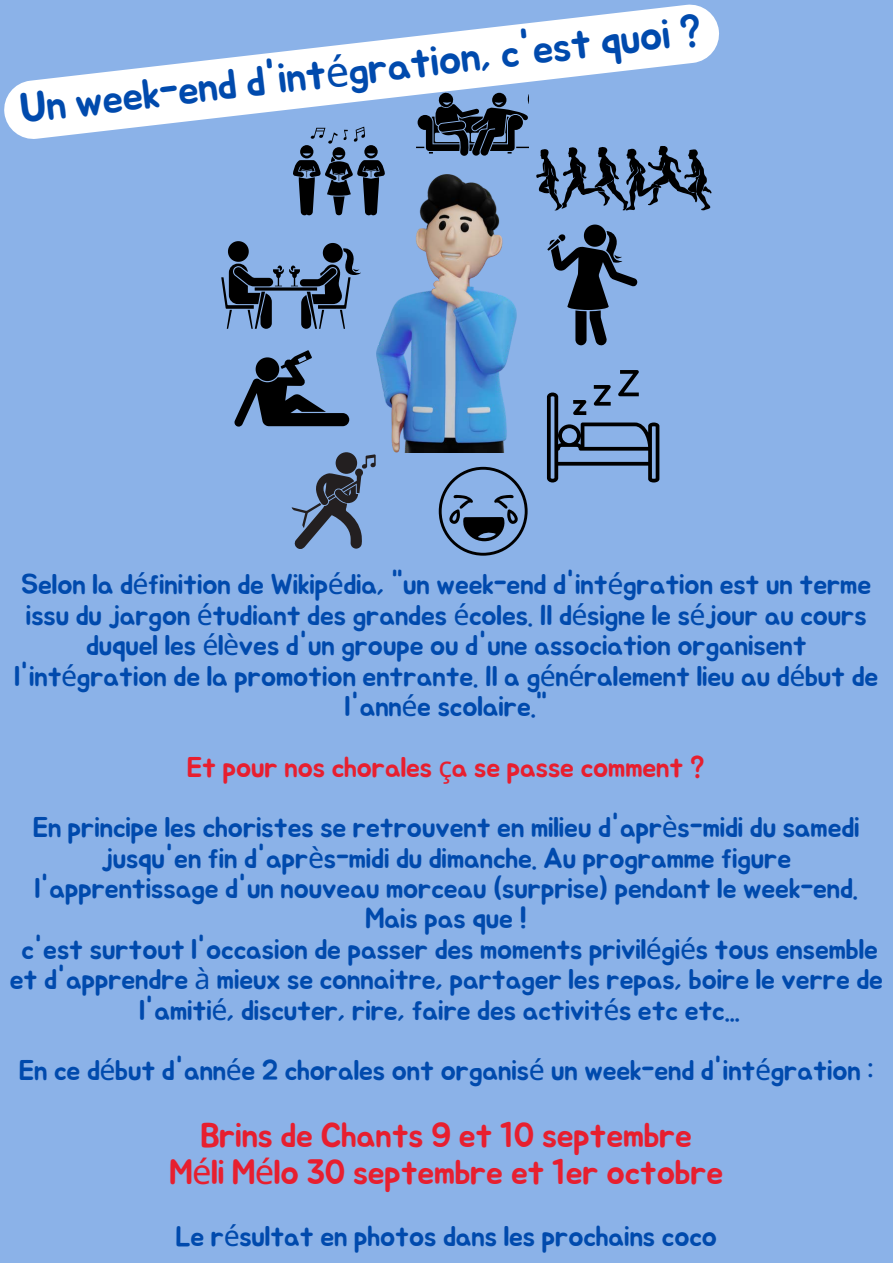
<style>
.page{position:relative;width:893px;height:1264px;background:#fff}
.page>*{position:absolute;margin:0;border:0;box-sizing:border-box;transform-origin:0 0}
.t1{font:42px "Jua";color:#004aad}
.t2{font:34.5px "Jua";letter-spacing:-.025em;color:#e71f2f}
.t3{font:28.5px/30.3px "Jua";letter-spacing:-.025em;color:#004aad;text-align:center}
.t4{font:28.5px "Jua";letter-spacing:-.025em;color:#e71f2f}
.s1{font-family:"Noto Sans"}
</style>
<div class="page">
<div style="left:0;top:0;width:892px;height:1262px;background:#8bb2e8"></div>
<img style="left:376px;top:174px;width:140px;height:278px">
<svg style="left:293px;top:142px;width:92px;height:73px"></svg>
<svg style="left:416px;top:142px;width:112px;height:14px"></svg>
<svg style="left:536px;top:145px;width:176px;height:66px"></svg>
<svg style="left:221px;top:241px;width:140px;height:88px"></svg>
<svg style="left:547px;top:224px;width:91px;height:122px"></svg>
<svg style="left:234px;top:350px;width:115px;height:76px"></svg>
<svg style="left:547px;top:370px;width:112px;height:112px"></svg>
<svg style="left:438px;top:467px;width:89px;height:88px"></svg>
<svg style="left:335px;top:452px;width:22px;height:22px"></svg>
<svg style="left:291px;top:454px;width:85px;height:95px"></svg>
<svg style="left:4px;top:4px;width:715px;height:138px"></svg>
<p class="t1" style="left:18px;top:92px;width:688px;rotate:-7deg">Un week-end d'int<span class="s1">é</span>gration, c'est quoi ?</p>
<p class="t3" style="left:14px;top:570px;width:866px">Selon la d<span class="s1">é</span>finition de Wikip<span class="s1">é</span>dia, "un week-end d'int<span class="s1">é</span>gration est un terme issu du jargon <span class="s1">é</span>tudiant des grandes <span class="s1">é</span>coles. Il d<span class="s1">é</span>signe le s<span class="s1">é</span>jour au cours duquel les <span class="s1">é</span>l<span class="s1">è</span>ves d'un groupe ou d'une association organisent l'int<span class="s1">é</span>gration de la promotion entrante. Il a g<span class="s1">é</span>n<span class="s1">é</span>ralement lieu au d<span class="s1">é</span>but de l'ann<span class="s1">é</span>e scolaire."</p>
<p class="t4" style="left:187px;top:753px;width:520px">Et pour nos chorales <span class="s1">ç</span>a se passe comment ?</p>
<p class="t3" style="left:33px;top:813px;width:828px">En principe les choristes se retrouvent en milieu d'apr<span class="s1">è</span>s-midi du samedi jusqu'en fin d'apr<span class="s1">è</span>s-midi du dimanche. Au programme figure l'apprentissage d'un nouveau morceau (surprise) pendant le week-end.<br>Mais pas que !</p>
<p class="t3" style="left:9px;top:935px;width:875px">c'est surtout l'occasion de passer des moments privil<span class="s1">é</span>gi<span class="s1">é</span>s tous ensemble et d'apprendre <span class="s1">à</span> mieux se connaitre, partager les repas, boire le verre de l'amiti<span class="s1">é</span>, discuter, rire, faire des activit<span class="s1">é</span>s etc etc...</p>
<p class="t3" style="left:19px;top:1056px;width:856px">En ce d<span class="s1">é</span>but d'ann<span class="s1">é</span>e 2 chorales ont organis<span class="s1">é</span> un week-end d'int<span class="s1">é</span>gration :</p>
<p class="t2" style="left:200px;top:1118px;width:493px">Brins de Chants 9 et 10 septembre</p>
<p class="t2" style="left:169px;top:1156px;width:555px">M<span class="s1">é</span>li M<span class="s1">é</span>lo 30 septembre et 1er octobre</p>
<p class="t3" style="left:175px;top:1221px;width:543px">Le r<span class="s1">é</span>sultat en photos dans les prochains coco</p>
</div>
